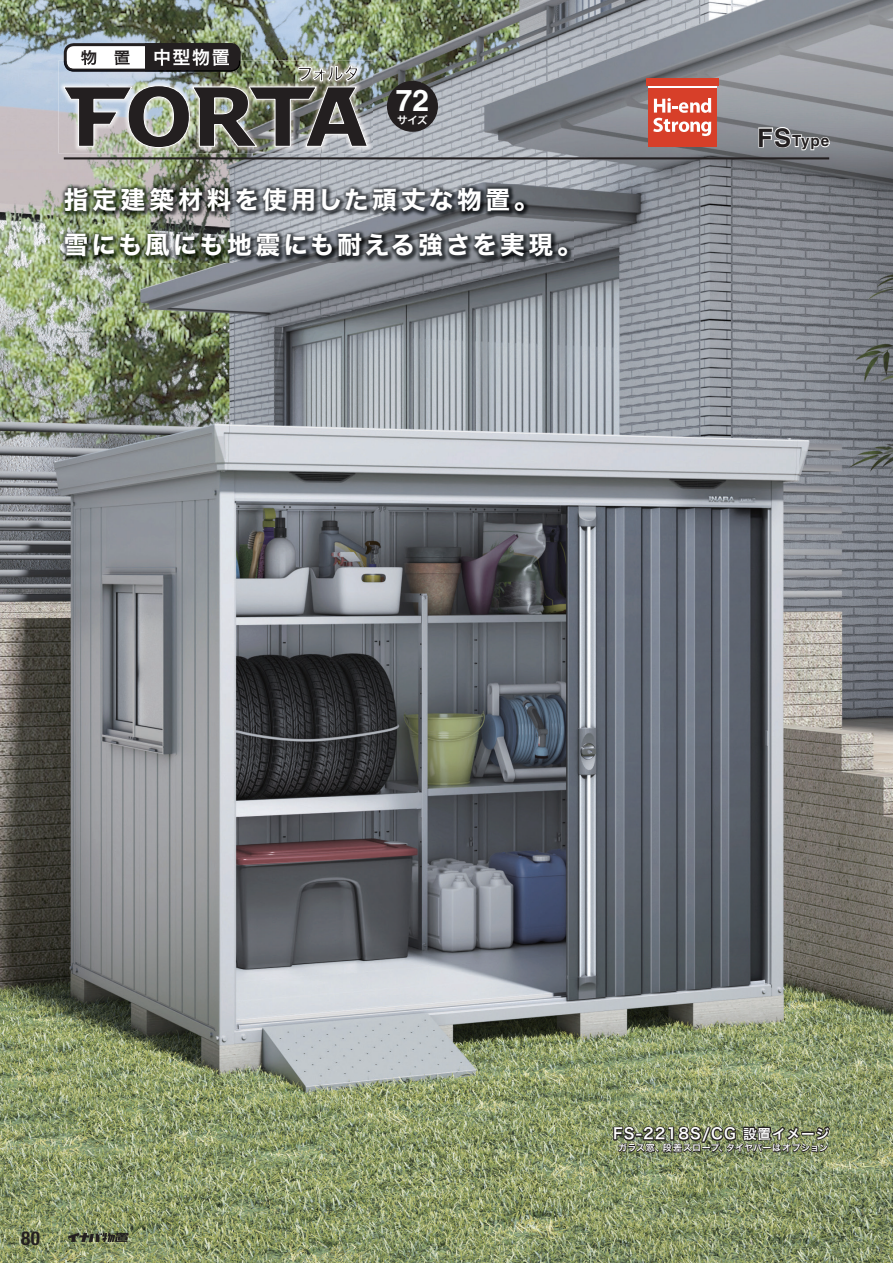
<style>
.page{position:relative;width:893px;height:1263px;background:#fff}
.page>*{position:absolute;margin:0;border:0;box-sizing:border-box;transform-origin:0 0}
.t1{font:700 30px "Helvetica LT Std";color:#fff}
.t2{font:24.75px/45px "Hira Kaku Std W7";letter-spacing:.125em;color:#fff}
.t3{font:700 condensed 19.2px "Helvetica Neue LT Std";color:#231f20}
.t4{font:18px "Hira Kaku Std W6";color:#fff}
.t5{font:16.5px "Hira Kaku Std W6";color:#231f20}
.t6{font:700 15.3px "Helvetica LT Std";color:#231f20}
.t7{font:15px "Hira Kaku Std W6";letter-spacing:.075em;color:#fff}
.t8{font:10.5px "Hira Kaku Std W6";color:#fff}
.t9{font:9px "Hira Kaku Std W6";letter-spacing:.04em;color:#fff}
.s1{font-size:25.5px}
.s2{font-size:13.5px}
</style>
<div class="page">
<img style="left:0;top:0;width:893px;height:1263px">
<hr style="left:64px;top:157px;width:765px;height:2px;background:#231f20">
<svg style="left:68px;top:1233px;width:61px;height:9px"></svg>
<img style="left:61px;top:184px;width:512px;height:79px">
<svg style="left:757px;top:126px;width:74px;height:31px"></svg>
<div style="left:387px;top:81px;width:51px;height:51px;background:#231f20;border-radius:50%"></div>
<img style="left:58px;top:61px;width:315px;height:92px">
<img style="left:62px;top:0;width:307px;height:175px">
<svg style="left:612px;top:1125px;width:220px;height:49px;background:#6d7656"></svg>
<div style="left:649px;top:88px;width:68px;height:59px;background:#d73f29"></div>
<hr style="left:649px;top:86px;width:68px;height:2px;background:#fff">
<div style="left:646px;top:79px;width:73px;height:7px;background:#d73f29"></div>
<svg style="left:653px;top:98px;width:58px;height:38px"></svg>
<p class="t5" style="left:81px;top:45px;width:51px">物　置</p>
<p class="t4" style="left:153px;top:44px;width:78px">中型物置</p>
<p class="t1" style="left:396px;top:82px;width:35px">72</p>
<p class="t8" style="left:397px;top:112px;width:32px">サイズ</p>
<p class="t2" style="left:64px;top:178px;width:519px">指定建築材料を使用した頑丈な物置。<br>雪にも風にも地震にも耐える強さを実現。</p>
<p class="t6" style="left:757px;top:132px;width:73px"><span class="s1">FS</span>Type</p>
<p class="t3" style="left:21px;top:1226px;width:20px">80</p>
<p class="t7" style="left:613px;top:1122px;width:218px">FS-2218S/CG <span class="s2">設置イメージ</span></p>
<p class="t9" style="left:618px;top:1141px;width:212px">ガラス窓、段差スロープ、タイヤバーはオプション</p>
</div>
